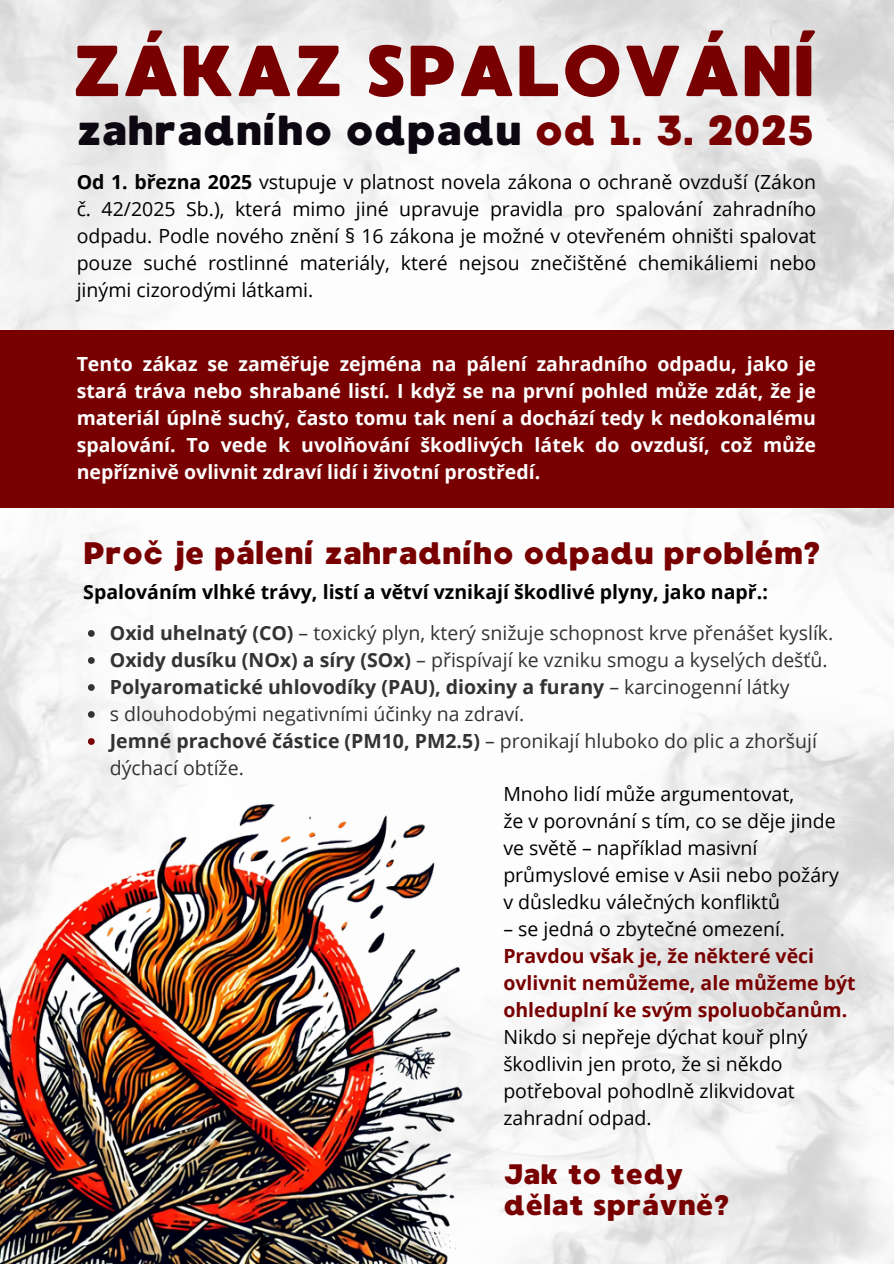
<style>
.page{position:relative;width:894px;height:1264px;background:#fff}
.page>*{position:absolute;margin:0;border:0;box-sizing:border-box;transform-origin:0 0}
.t1{font:72px "MADE Waffle Soft";color:#780000}
.t2{font:42px "MADE Waffle Soft";color:#0c0711}
.t3{font:31.05px "MADE Waffle Soft";color:#780000}
.t4{font:28.05px/31.5px "MADE Waffle Soft";color:#780000}
.t5{font:19.5px/27px "Open Sans";color:#000}
.t6{font:700 19.5px/27px "Open Sans";color:#fff;text-align:justify}
.t7{font:19.5px/27px "Open Sans";color:#333}
.t8{font:700 19.5px "Open Sans";color:#000}
.t9{font:700 19.5px "Open Sans";color:#333}
.t10{font:700 19.5px/27px "Open Sans";color:#780000}
.s1{color:#780000}
.s2{font-weight:700}
.s3{font-weight:400}
.s4{font-weight:400;color:#000}
.s5{font-weight:700;color:#780000}
</style>
<div class="page">
<img style="left:0;top:0;width:893px;height:1263px">
<img style="left:0;top:787px;width:474px;height:476px">
<div style="left:0;top:330px;width:893px;height:177px;background:#780000"></div>
<svg style="left:88px;top:630px;width:7px;height:7px"></svg>
<svg style="left:88px;top:657px;width:7px;height:7px"></svg>
<svg style="left:88px;top:684px;width:7px;height:7px"></svg>
<svg style="left:88px;top:711px;width:7px;height:7px"></svg>
<svg style="left:88px;top:738px;width:7px;height:7px"></svg>
<p class="t1" style="left:72px;top:27px;width:747px">ZÁKAZ SPALOVÁNÍ</p>
<p class="t2" style="left:77px;top:105px;width:738px">zahradního odpadu <span class="s1">od 1. 3. 2025</span></p>
<h1 class="t5" style="left:77px;top:168px;width:740px;text-align:justify"><span class="s2">Od 1. března 2025</span> vstupuje v platnost novela zákona o ochraně ovzduší (Zákon č. 42/2025 Sb.), která mimo jiné upravuje pravidla pro spalování zahradního odpadu. Podle nového znění § 16 zákona je možné v otevřeném ohništi spalovat pouze suché rostlinné materiály, které nejsou znečištěné chemikáliemi nebo jinými cizorodými látkami.</h1>
<h2 class="t6" style="left:77px;top:350px;width:740px">Tento zákaz se zaměřuje zejména na pálení zahradního odpadu, jako je stará tráva nebo shrabané listí. I když se na první pohled může zdát, že je materiál úplně suchý, často tomu tak není a dochází tedy k nedokonalému spalování. To vede k uvolňování škodlivých látek do ovzduší, což může nepříznivě ovlivnit zdraví lidí i životní prostředí.</h2>
<p class="t3" style="left:83px;top:534px;width:738px">Proč je pálení zahradního odpadu problém?</p>
<h4 class="t8" style="left:83px;top:578px;width:686px">Spalováním vlhké trávy, listí a větví vznikají škodlivé plyny, jako např.:</h4>
<h3 class="t7" style="left:110px;top:619px;width:724px"><span class="s2">Oxid uhelnatý (CO)</span> – toxický plyn, který snižuje schopnost krve přenášet kyslík.</h3>
<h4 class="t7" style="left:110px;top:646px;width:719px"><span class="s2">Oxidy dusíku (NOx) a síry (SOx)</span> – přispívají ke vzniku smogu a kyselých dešťů.</h4>
<p class="t9" style="left:110px;top:673px;width:681px">Polyaromatické uhlovodíky (PAU), dioxiny a furany <span class="s3">– karcinogenní látky</span></p>
<p class="t7" style="left:110px;top:700px;width:416px">s dlouhodobými negativními účinky na zdraví.</p>
<p class="t7" style="left:110px;top:727px;width:708px"><span class="s2">Jemné prachové částice (PM10, PM2.5)</span> – pronikají hluboko do plic a zhoršují dýchací obtíže.</p>
<p class="t5" style="left:503px;top:780px;width:292px">Mnoho lidí může argumentovat,</p>
<p class="t5" style="left:503px;top:807px;width:337px">že v porovnání s tím, co se děje jinde ve světě – například masivní průmyslové emise v Asii nebo požáry</p>
<p class="t5" style="left:503px;top:888px;width:278px">v důsledku válečných konfliktů</p>
<p class="t10" style="left:503px;top:915px;width:312px"><span class="s4">– se jedná o zbytečné omezení.<br></span>Pravdou však je, že některé věci</p>
<p class="t5" style="left:503px;top:969px;width:354px"><span class="s5">ovlivnit nemůžeme, ale můžeme být ohleduplní ke svým spoluobčanům.<br></span>Nikdo si nepřeje dýchat kouř plný škodlivin jen proto, že si někdo potřeboval pohodlně zlikvidovat zahradní odpad.</p>
<p class="t4" style="left:503px;top:1158px;width:228px">Jak to tedy dělat správně?</p>
</div>
